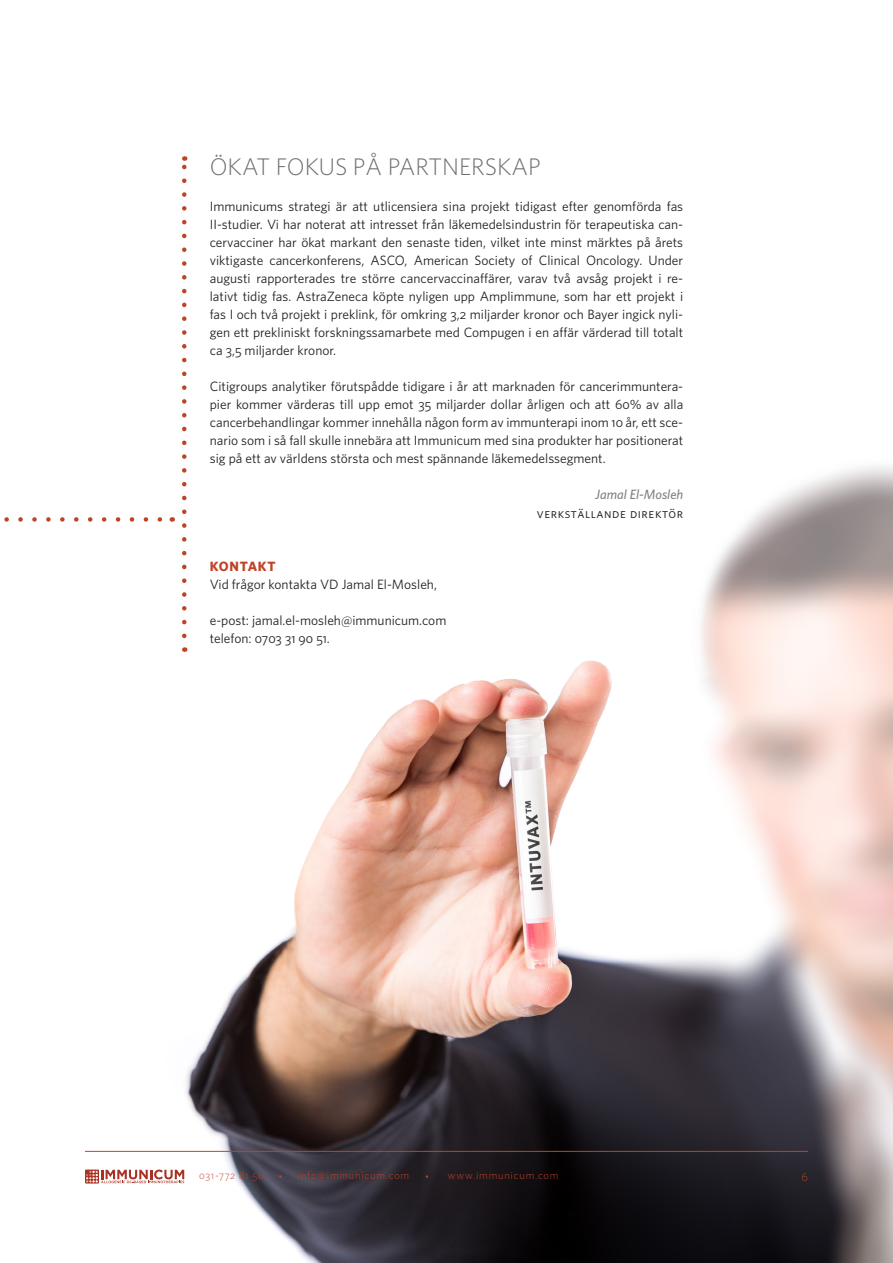
<style>
.page{position:relative;width:893px;height:1263px;background:#fff}
.page>*{position:absolute;margin:0;border:0;box-sizing:border-box;transform-origin:0 0}
.t1{font:300 24px "Whitney HTF";color:#6c6d70}
.t2{font:13.5px/18px "Whitney HTF";color:#231f20;text-align:justify}
.t3{font:13.5px "Whitney HTF Book SC";letter-spacing:.04em;color:#231f20}
.t4{font:13.5px "Whitney HTF Book SC";color:#231f20}
.t5{font:italic 500 13.5px "Whitney HTF";color:#808285}
.t6{font:700 13.5px "Whitney HTF";letter-spacing:.06em;color:#bf4326}
.t7{font:12px "Whitney HTF Light SC";color:#bf4326}
.t8{font:300 10.5px "Whitney HTF";letter-spacing:.075em;color:#bf4326}
.t9{font:10.5px "Whitney HTF Light SC";letter-spacing:.075em;color:#bf4326}
.s1{font-family:"Whitney HTF Book SC"}
.s2{font-family:"Whitney HTF"}
</style>
<div class="page">
<img style="left:85px;top:466px;width:808px;height:797px">
<svg style="left:182px;top:156px;width:5px;height:480px"></svg>
<svg style="left:4px;top:517px;width:161px;height:5px"></svg>
<hr style="left:85px;top:1151px;width:723px;height:1px;background:#bf4326">
<svg style="left:85px;top:1169px;width:14px;height:14px"></svg>
<svg style="left:86px;top:1169px;width:98px;height:14px"></svg>
<h1 class="t1" style="left:210px;top:153px;width:333px">Ökat fokus på partnerskap</h1>
<p class="t2" style="left:210px;top:197px;width:475px">Immunicums strategi är att utlicensiera sina projekt tidigast efter genomförda fas II-studier. Vi har noterat att intresset från läkemedelsindustrin för terapeutiska can&shy;cervacciner har ökat markant den senaste tiden, vilket inte minst märktes på årets viktigaste cancerkonferens, ASCO, American Society of Clinical Oncology. Under augusti rapporterades tre större cancervaccinaffärer, varav två avsåg projekt i re&shy;lativt tidig fas. AstraZeneca köpte nyligen upp Amplimmune, som har ett projekt i fas I och två projekt i preklink, för omkring <span class="s1">3</span>,<span class="s1">2</span> miljarder kronor och Bayer ingick nyli&shy;gen ett prekliniskt forskningssamarbete med Compugen i en affär värderad till totalt ca <span class="s1">3</span>,<span class="s1">5</span> miljarder kronor.</p>
<p class="t2" style="left:210px;top:377px;width:475px">Citigroups analytiker förutspådde tidigare i år att marknaden för cancerimmuntera&shy;pier kommer värderas till upp emot <span class="s1">35</span> miljarder dollar årligen och att <span class="s1">60</span>% av alla cancerbehandlingar kommer innehålla någon form av immunterapi inom <span class="s1">10</span> år, ett sce&shy;nario som i så fall skulle innebära att Immunicum med sina produkter har positionerat sig på ett av världens största och mest spännande läkemedelssegment.</p>
<p class="t5" style="left:595px;top:486px;width:89px">Jamal El-Mosleh</p>
<p class="t3" style="left:537px;top:506px;width:148px">verkställande direktör</p>
<p class="t6" style="left:210px;top:558px;width:68px">KONTAKT</p>
<p class="t2" style="left:210px;top:575px;width:229px">Vid frågor kontakta VD Jamal El-Mosleh,</p>
<p class="t2" style="left:210px;top:611px;width:238px">e-post: jamal.el-mosleh@immunicum.com</p>
<p class="t4" style="left:210px;top:630px;width:122px"><span class="s2">telefon:</span> 0703 31 90 51<span class="s2">.</span></p>
<p class="t9" style="left:199px;top:1169px;width:66px">031-772 81 50</p>
<p class="t8" style="left:298px;top:1169px;width:113px">info@immunicum.com</p>
<p class="t8" style="left:448px;top:1169px;width:112px">www.immunicum.com</p>
<p class="t7" style="left:801px;top:1169px;width:8px">6</p>
</div>
